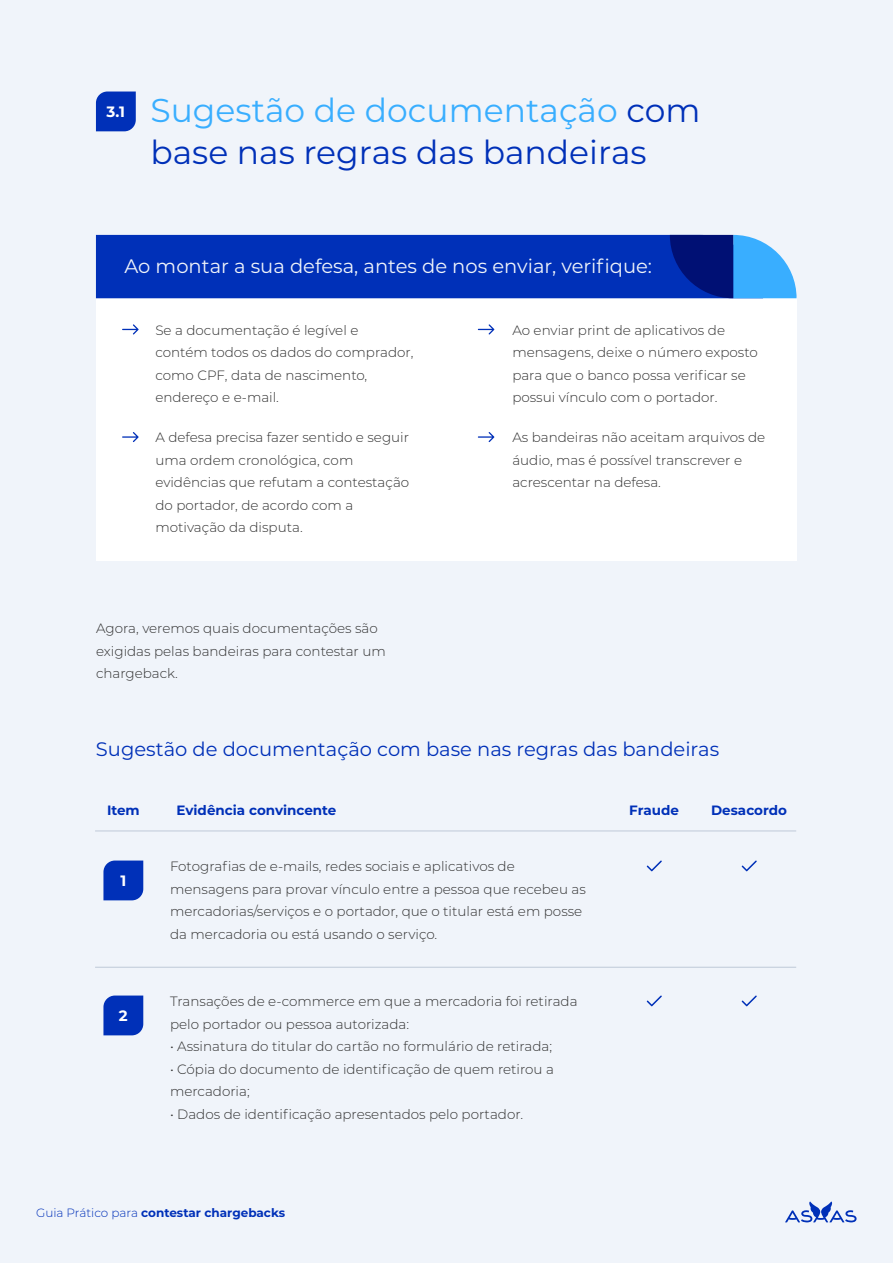
<style>
.page{position:relative;width:893px;height:1263px;background:#f0f4fa}
.page>*{position:absolute;margin:0;border:0;box-sizing:border-box;transform-origin:0 0}
.t1{font:33px/42px "Montserrat";color:#0030b8}
.t2{font:19.5px "Montserrat";color:#0030b8}
.t3{font:19.5px "Montserrat";color:#f0f4fa}
.t4{font:700 15px "Montserrat";color:#fff}
.t5{font:300 13.5px/22.5px "Montserrat";color:#303030}
.t6{font:700 13.5px "Montserrat";color:#0030b8}
.t7{font:700 12px "Montserrat";color:#0030b8}
.s1{color:#39aeff}
.s2{font-weight:300}
</style>
<div class="page">
<svg style="left:103px;top:860px;width:40px;height:40px;background:#0d3bbb"></svg>
<hr style="left:95px;top:967px;width:701px;height:1px;background:#bfc9d8">
<hr style="left:95px;top:831px;width:701px;height:1px;background:#bfc9d8">
<svg style="left:103px;top:995px;width:40px;height:40px;background:#0d3bbb"></svg>
<div style="left:96px;top:92px;width:40px;height:39px;background:#0030b8"></div>
<svg style="left:785px;top:1201px;width:72px;height:21px"></svg>
<div style="left:96px;top:298px;width:700px;height:263px;background:#fff"></div>
<svg style="left:96px;top:235px;width:700px;height:63px;background:#083ab9"></svg>
<svg style="left:122px;top:324px;width:17px;height:10px"></svg>
<svg style="left:478px;top:324px;width:16px;height:10px"></svg>
<svg style="left:122px;top:432px;width:17px;height:10px"></svg>
<svg style="left:478px;top:432px;width:16px;height:10px"></svg>
<svg style="left:647px;top:860px;width:15px;height:11px"></svg>
<svg style="left:742px;top:860px;width:15px;height:11px"></svg>
<svg style="left:647px;top:995px;width:15px;height:11px"></svg>
<svg style="left:742px;top:995px;width:15px;height:11px"></svg>
<p class="t4" style="left:107px;top:101px;width:20px">3.1</p>
<h1 class="t1" style="left:150px;top:88px;width:552px"><span class="s1">Sugestão de documentação</span> com base nas regras das bandeiras</h1>
<h2 class="t3" style="left:124px;top:253px;width:529px">Ao montar a sua defesa, antes de nos enviar, verifique:</h2>
<p class="t5" style="left:155px;top:318px;width:260px">Se a documentação é legível e contém todos os dados do comprador, como CPF, data de nascimento, endereço e e-mail.</p>
<p class="t5" style="left:512px;top:318px;width:247px">Ao enviar print de aplicativos de mensagens, deixe o número exposto para que o banco possa verificar se possui vínculo com o portador.</p>
<p class="t5" style="left:155px;top:426px;width:255px">A defesa precisa fazer sentido e seguir uma ordem cronológica, com evidências que refutam a contestação do portador, de acordo com a motivação da disputa.</p>
<p class="t5" style="left:512px;top:426px;width:254px">As bandeiras não aceitam arquivos de áudio, mas é possível transcrever e acrescentar na defesa.</p>
<p class="t5" style="left:96px;top:617px;width:291px">Agora, veremos quais documentações são exigidas pelas bandeiras para contestar um chargeback.</p>
<h2 class="t2" style="left:96px;top:735px;width:625px">Sugestão de documentação com base nas regras das bandeiras</h2>
<p class="t6" style="left:107px;top:801px;width:34px">Item</p>
<p class="t6" style="left:177px;top:801px;width:161px">Evidência convincente</p>
<p class="t6" style="left:629px;top:801px;width:51px">Fraude</p>
<p class="t6" style="left:711px;top:801px;width:77px">Desacordo</p>
<p class="t4" style="left:120px;top:870px;width:7px">1</p>
<p class="t4" style="left:119px;top:1005px;width:10px">2</p>
<p class="t5" style="left:170px;top:854px;width:417px">Fotografias de e-mails, redes sociais e aplicativos de mensagens para provar vínculo entre a pessoa que recebeu as mercadorias/serviços e o portador, que o titular está em posse da mercadoria ou está usando o serviço.</p>
<p class="t5" style="left:170px;top:989px;width:409px">Transações de e-commerce em que a mercadoria foi retirada pelo portador ou pessoa autorizada:</p>
<p class="t5" style="left:170px;top:1034px;width:384px">• Assinatura do titular do cartão no formulário de retirada;</p>
<p class="t5" style="left:170px;top:1057px;width:385px">• Cópia do documento de identificação de quem retirou a mercadoria;</p>
<p class="t5" style="left:170px;top:1102px;width:355px">• Dados de identificação apresentados pelo portador.</p>
<p class="t7" style="left:36px;top:1204px;width:251px"><span class="s2">Guia Prático para</span> contestar chargebacks</p>
</div>
